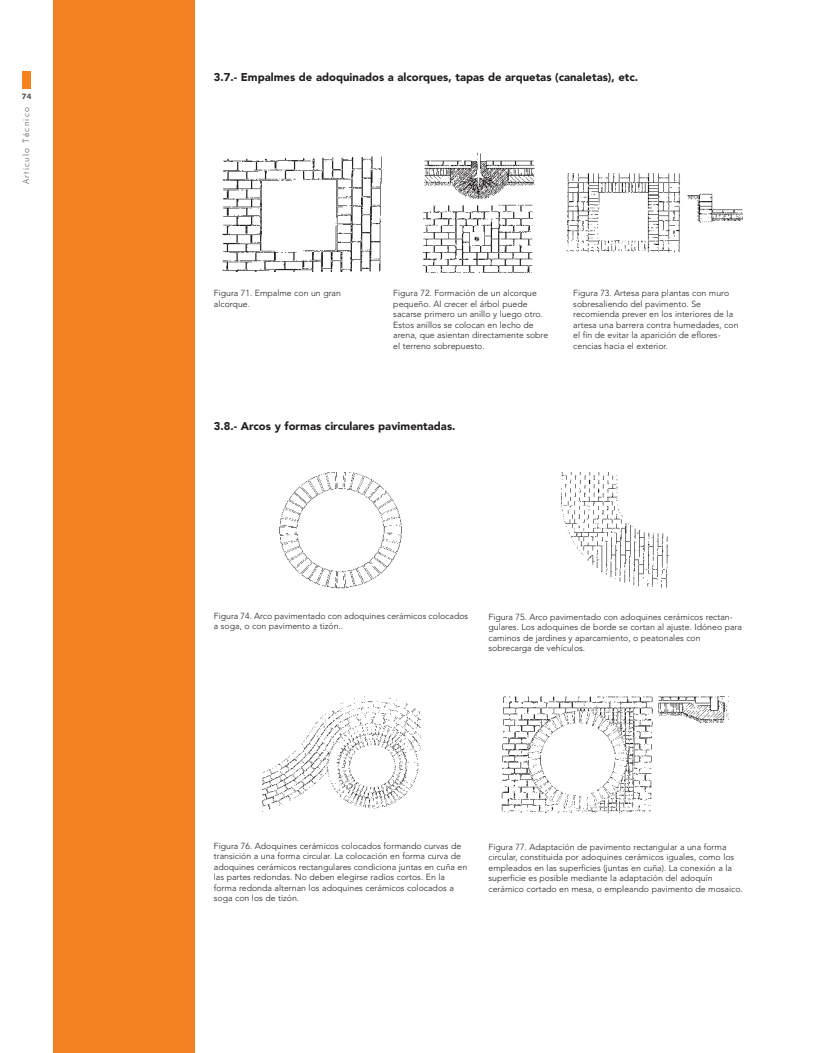
<style>
.page{position:relative;width:815px;height:1053px;background:#fff}
.page>*{position:absolute;margin:0;border:0;box-sizing:border-box;transform-origin:0 0}
.t1{font:900 11.25px "Avenir";color:#231f20}
.t2{font:300 8.75px/10.5px "Avenir";color:#231f20}
.t3{font:300 8.75px "Futura BT";letter-spacing:.14em;color:#57585a}
.t4{font:700 7.5px "Futura BT";color:#57585a}
</style>
<div class="page">
<div style="left:22px;top:71px;width:9px;height:18px;background:#f58220"></div>
<div style="left:53px;top:0;width:142px;height:1052px;background:#f58220"></div>
<img style="left:222px;top:156px;width:160px;height:116px">
<img style="left:422px;top:152px;width:113px;height:121px">
<img style="left:567px;top:173px;width:176px;height:80px">
<img style="left:279px;top:472px;width:123px;height:117px">
<img style="left:561px;top:472px;width:108px;height:116px">
<img style="left:262px;top:696px;width:159px;height:116px">
<img style="left:501px;top:696px;width:228px;height:117px">
<p class="t4" style="left:22px;top:94px;width:11px">74</p>
<p class="t3" style="left:22px;top:184px;width:78px;rotate:-90deg">Articulo Técnico</p>
<p class="t1" style="left:214px;top:72px;width:426px">3.7.- Empalmes de adoquinados a alcorques, tapas de arquetas (canaletas), etc.</p>
<p class="t2" style="left:214px;top:288px;width:129px">Figura 71. Empalme con un gran alcorque.</p>
<p class="t2" style="left:393px;top:288px;width:156px">Figura 72. Formación de un alcorque pequeño. Al crecer el árbol puede sacarse primero un anillo y luego otro.<br>Estos anillos se colocan en lecho de arena, que asientan directamente sobre el terreno sobrepuesto.</p>
<p class="t2" style="left:573px;top:288px;width:167px">Figura 73. Artesa para plantas con muro sobresaliendo del pavimento. Se recomienda prever en los interiores de la artesa una barrera contra humedades, con el fin de evitar la aparición de eflores&shy;cencias hacia el exterior.</p>
<p class="t1" style="left:214px;top:421px;width:243px">3.8.- Arcos y formas circulares pavimentadas.</p>
<p class="t2" style="left:214px;top:611px;width:256px">Figura 74. Arco pavimentado con adoquines cerámicos colocados a soga, o con pavimento a tizón..</p>
<p class="t2" style="left:488px;top:612px;width:255px">Figura 75. Arco pavimentado con adoquines cerámicos rectan&shy;gulares. Los adoquines de borde se cortan al ajuste. Idóneo para caminos de jardines y aparcamiento, o peatonales con sobrecarga de vehículos.</p>
<p class="t2" style="left:214px;top:841px;width:255px">Figura 76. Adoquines cerámicos colocados formando curvas de transición a una forma circular. La colocación en forma curva de adoquines cerámicos rectangulares condiciona juntas en cuña en las partes redondas. No deben elegirse radios cortos. En la forma redonda alternan los adoquines cerámicos colocados a soga con los de tizón.</p>
<p class="t2" style="left:488px;top:842px;width:256px">Figura 77. Adaptación de pavimento rectangular a una forma circular, constituida por adoquines cerámicos iguales, como los empleados en las superficies (juntas en cuña). La conexión a la superficie es posible mediante la adaptación del adoquín cerámico cortado en mesa, o empleando pavimento de mosaico.</p>
</div>
